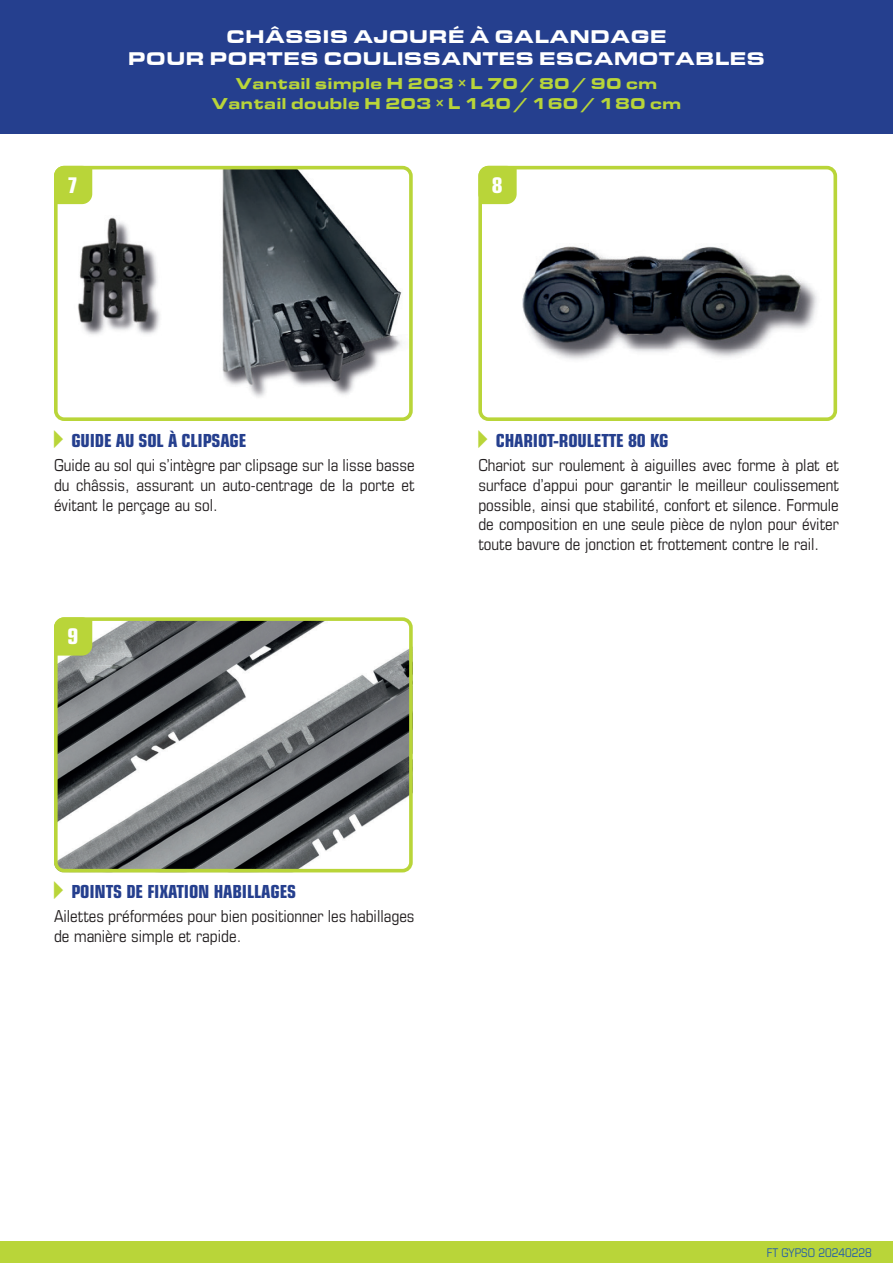
<style>
.page{position:relative;width:893px;height:1263px;background:#fff}
.page>*{position:absolute;margin:0;border:0;box-sizing:border-box;transform-origin:0 0}
.t1{font:700 condensed 21.6px "Eurostile";color:#fff}
.t2{font:900 18.9px/22.8px "Eurostile Extended";color:#fff;text-align:center}
.t3{font:700 condensed 18px "Eurostile";letter-spacing:-.01em;color:#253f8e}
.t4{font:condensed 16.5px/19.8px "Eurostile";color:#231f20;text-align:justify}
.t5{font:900 16.2px/19.5px "Eurostile Extended";color:#b9d539;text-align:center}
.t6{font:condensed 12px "Eurostile";color:#235caa}
.s1{font-family:"puce gypso";font-weight:400;font-stretch:normal;color:#b9d539}
</style>
<div class="page">
<img style="left:59px;top:171px;width:349px;height:245px">
<div style="left:54px;top:166px;width:359px;height:255px;border:4px solid #b9d539;border-radius:8px"></div>
<svg style="left:54px;top:166px;width:38px;height:38px"></svg>
<div style="left:58px;top:170px;width:30px;height:30px;background:#b9d539;border-radius:10px"></div>
<img style="left:483px;top:171px;width:349px;height:189px">
<div style="left:478px;top:166px;width:359px;height:255px;border:4px solid #b9d539;border-radius:8px"></div>
<svg style="left:478px;top:166px;width:39px;height:38px"></svg>
<div style="left:482px;top:170px;width:31px;height:30px;background:#b9d539;border-radius:10px"></div>
<img style="left:54px;top:622px;width:354px;height:250px">
<div style="left:54px;top:617px;width:359px;height:255px;border:4px solid #b9d539;border-radius:8px"></div>
<svg style="left:54px;top:617px;width:38px;height:39px"></svg>
<div style="left:58px;top:621px;width:30px;height:31px;background:#b9d539;border-radius:10px"></div>
<div style="left:0;top:0;width:893px;height:134px;background:#253f8e"></div>
<div style="left:0;top:1242px;width:893px;height:21px;background:#b9d539"></div>
<h1 class="t1" style="left:67px;top:172px;width:12px">7</h1>
<p class="t2" style="left:128px;top:25px;width:639px">CHÂSSIS AJOURÉ À GALANDAGE<br>POUR PORTES COULISSANTES ESCAMOTABLES</p>
<p class="t5" style="left:211px;top:74px;width:472px">Vantail simple H 203 × L 70 / 80 / 90 cm<br>Vantail double H 203 × L 140 / 160 / 180 cm</p>
<h1 class="t1" style="left:492px;top:172px;width:12px">8</h1>
<p class="t3" style="left:54px;top:429px;width:194px"><span class="s1">►</span> GUIDE AU SOL À CLIPSAGE</p>
<p class="t4" style="left:54px;top:455px;width:362px">Guide au sol qui s’intègre par clipsage sur la lisse basse du châssis, assurant un auto-centrage de la porte et évitant le perçage au sol.</p>
<h1 class="t1" style="left:67px;top:623px;width:12px">9</h1>
<p class="t3" style="left:478px;top:429px;width:192px"><span class="s1">►</span> CHARIOT-ROULETTE 80 KG</p>
<p class="t4" style="left:478px;top:455px;width:362px">Chariot sur roulement à aiguilles avec forme à plat et surface d’appui pour garantir le meilleur coulissement possible, ainsi que stabilité, confort et silence. Formule de composition en une seule pièce de nylon pour éviter toute bavure de jonction et frottement contre le rail.</p>
<p class="t3" style="left:54px;top:881px;width:244px"><span class="s1">►</span> POINTS DE FIXATION HABILLAGES</p>
<p class="t4" style="left:54px;top:906px;width:362px">Ailettes préformées pour bien positionner les habillages de manière simple et rapide.</p>
<p class="t6" style="left:767px;top:1245px;width:106px">FT GYPSO 20240228</p>
</div>
